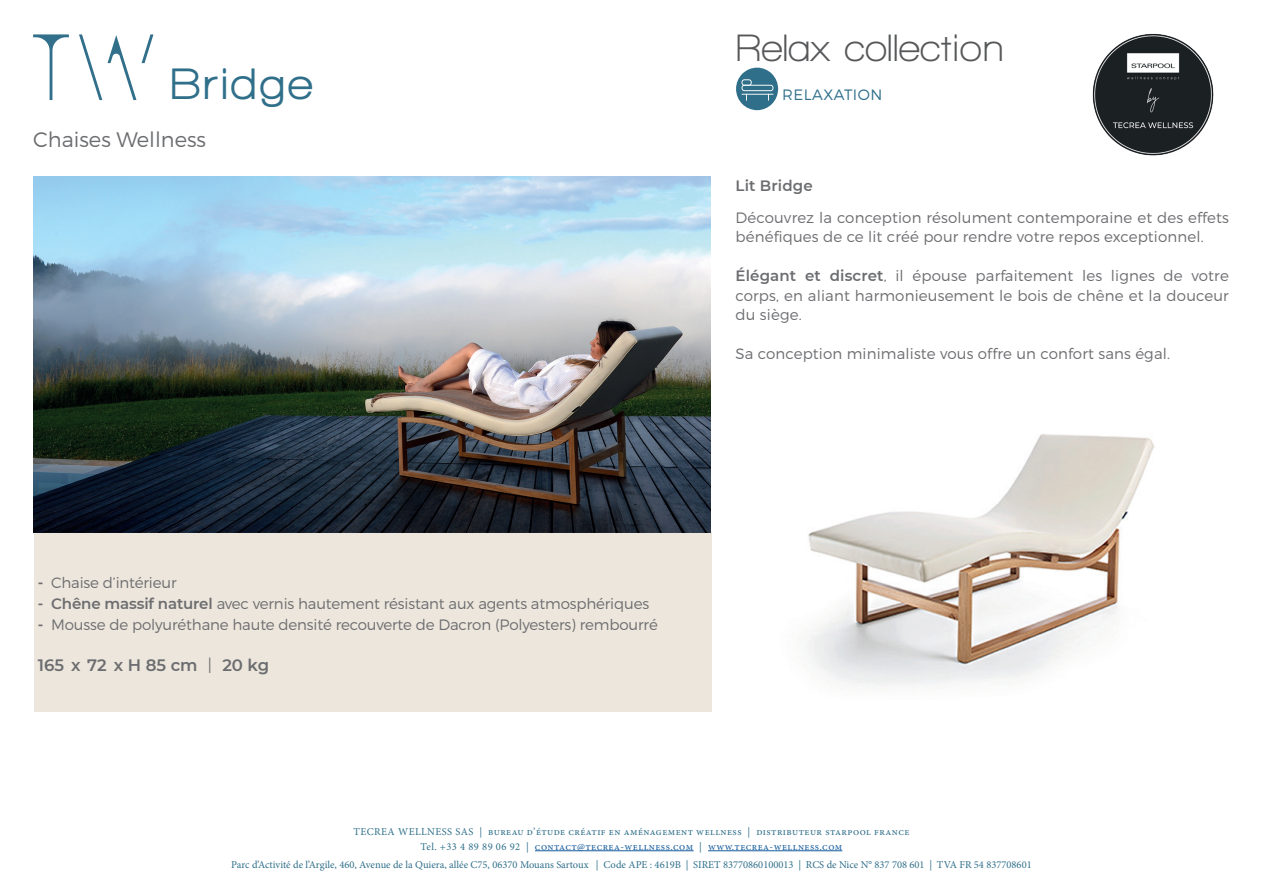
<style>
.page{position:relative;width:1263px;height:893px;background:#fff}
.page>*{position:absolute;margin:0;border:0;box-sizing:border-box;transform-origin:0 0}
.t1{font:800 45px "Walkway";letter-spacing:.08em;color:#2f6f8a}
.t2{font:700 39px "Walkway";letter-spacing:.015em;color:#57585a}
.t3{font:300 21px "Montserrat";color:#6c6d70}
.t4{font:600 16.5px "Montserrat";color:#6c6d70}
.t5{font:300 15px/19.5px "Montserrat";letter-spacing:.01em;color:#6c6d70}
.t6{font:300 15px "Montserrat";letter-spacing:-.01em;color:#6c6d70}
.t7{font:300 15px "Montserrat";letter-spacing:.03em;color:#2f6f8a}
.t8{font:600 15px "Montserrat";letter-spacing:.01em;color:#6c6d70}
.t9{font:10.5px/15px "Minion Pro";letter-spacing:.04em;color:#2f6f8a;text-align:center}
.t10{font:10.5px "Minion Pro";color:#2f6f8a}
.s1{font-weight:600}
.s2{font-weight:700}
.s3{font-weight:300}
.s4{color:#175d9e}
</style>
<div class="page">
<div style="left:34px;top:533px;width:677px;height:179px;background:#ede6dc"></div>
<hr style="left:535px;top:850px;width:159px;height:1px;background:#175d9e">
<hr style="left:708px;top:850px;width:134px;height:1px;background:#175d9e">
<img style="left:1092px;top:33px;width:122px;height:123px">
<svg style="left:33px;top:34px;width:36px;height:66px"></svg>
<svg style="left:79px;top:34px;width:23px;height:66px"></svg>
<svg style="left:108px;top:35px;width:28px;height:65px"></svg>
<svg style="left:142px;top:34px;width:11px;height:29px"></svg>
<svg style="left:736px;top:68px;width:42px;height:42px"></svg>
<img style="left:34px;top:177px;width:676px;height:356px">
<img style="left:806px;top:434px;width:348px;height:253px">
<h1 class="t1" style="left:171px;top:59px;width:142px">Bridge</h1>
<h3 class="t3" style="left:33px;top:127px;width:174px">Chaises Wellness</h3>
<h2 class="t2" style="left:736px;top:27px;width:269px">Relax collection</h2>
<p class="t7" style="left:782px;top:85px;width:101px">RELAXATION</p>
<p class="t8" style="left:735px;top:175px;width:79px">Lit Bridge</p>
<p class="t5" style="left:735px;top:207px;width:495px">Découvrez la conception résolument contemporaine et des effets bénéfiques de ce lit créé pour rendre votre repos exceptionnel.</p>
<p class="t5" style="left:735px;top:266px;width:495px;text-align:justify"><span class="s1">Élégant et discret</span>, il épouse parfaitement les lignes de votre corps, en aliant harmonieusement le bois de chêne et la douceur du siège.</p>
<p class="t5" style="left:735px;top:344px;width:436px">Sa conception minimaliste vous offre un confort sans égal.</p>
<p class="t6" style="left:38px;top:574px;width:140px"><span class="s2">-</span> Chaise d’intérieur</p>
<p class="t6" style="left:38px;top:595px;width:613px"><span class="s2">-</span> <span class="s1">Chêne massif naturel</span> avec vernis hautement résistant aux agents atmosphériques</p>
<p class="t6" style="left:38px;top:616px;width:621px"><span class="s2">-</span> Mousse de polyuréthane haute densité recouverte de Dacron (Polyesters) rembourré</p>
<p class="t4" style="left:38px;top:654px;width:233px">165 x 72 x H 85 cm <span class="s3">|</span> 20 kg</p>
<p class="t9" style="left:354px;top:824px;width:557px">TECREA WELLNESS SAS | bureau d’étude créatif en aménagement wellness | distributeur starpool france<br>Tel. +33 4 89 89 06 92 | <span class="s4">contact@tecrea-wellness.com</span> | <span class="s4">www.tecrea-wellness.com</span></p>
<p class="t10" style="left:231px;top:857px;width:802px">Parc d’Activité de l’Argile, 460, Avenue de la Quiera, allée C75, 06370 Mouans Sartoux | Code APE : 4619B | SIRET 83770860100013 | RCS de Nice N° 837 708 601 | TVA FR 54 837708601</p>
</div>
